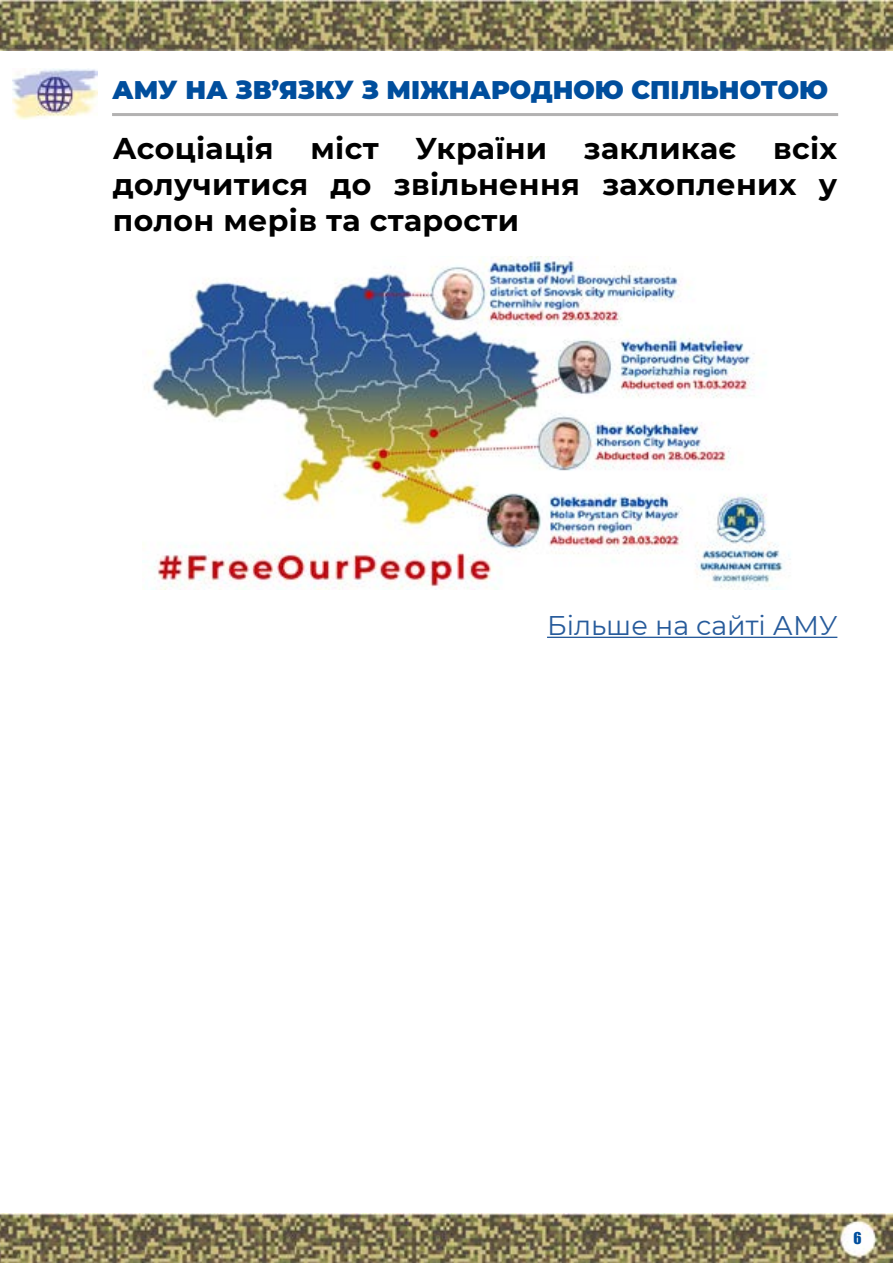
<style>
.page{position:relative;width:893px;height:1263px;background:#fff}
.page>*{position:absolute;margin:0;border:0;box-sizing:border-box;transform-origin:0 0}
.t1{font:700 30px/36px "Montserrat";letter-spacing:.01em;color:#000;text-align:justify}
.t2{font:27px "Montserrat";color:#275b9b}
.t3{font:900 25.5px "Montserrat";color:#004e9d}
.t4{font:15px "Impact";color:#004e9d}
</style>
<div class="page">
<img style="left:0;top:0;width:893px;height:50px">
<img style="left:0;top:1213px;width:893px;height:50px">
<hr style="left:112px;top:113px;width:726px;height:3px;background:#b3b2b2">
<img style="left:13px;top:68px;width:85px;height:51px">
<hr style="left:547px;top:637px;width:290px;height:1px;background:#275b9b">
<img style="left:143px;top:256px;width:647px;height:334px">
<p class="t3" style="left:112px;top:71px;width:717px">АМУ НА ЗВ’ЯЗКУ З МІЖНАРОДНОЮ СПІЛЬНОТОЮ</p>
<p class="t1" style="left:113px;top:129px;width:726px">Асоціація міст України закликає всіх долучитися до звільнення захоплених у полон мерів та старости</p>
<p class="t2" style="left:547px;top:607px;width:292px">Більше на сайті АМУ</p>
<p class="t4" style="left:853px;top:1226px;width:10px">6</p>
</div>
